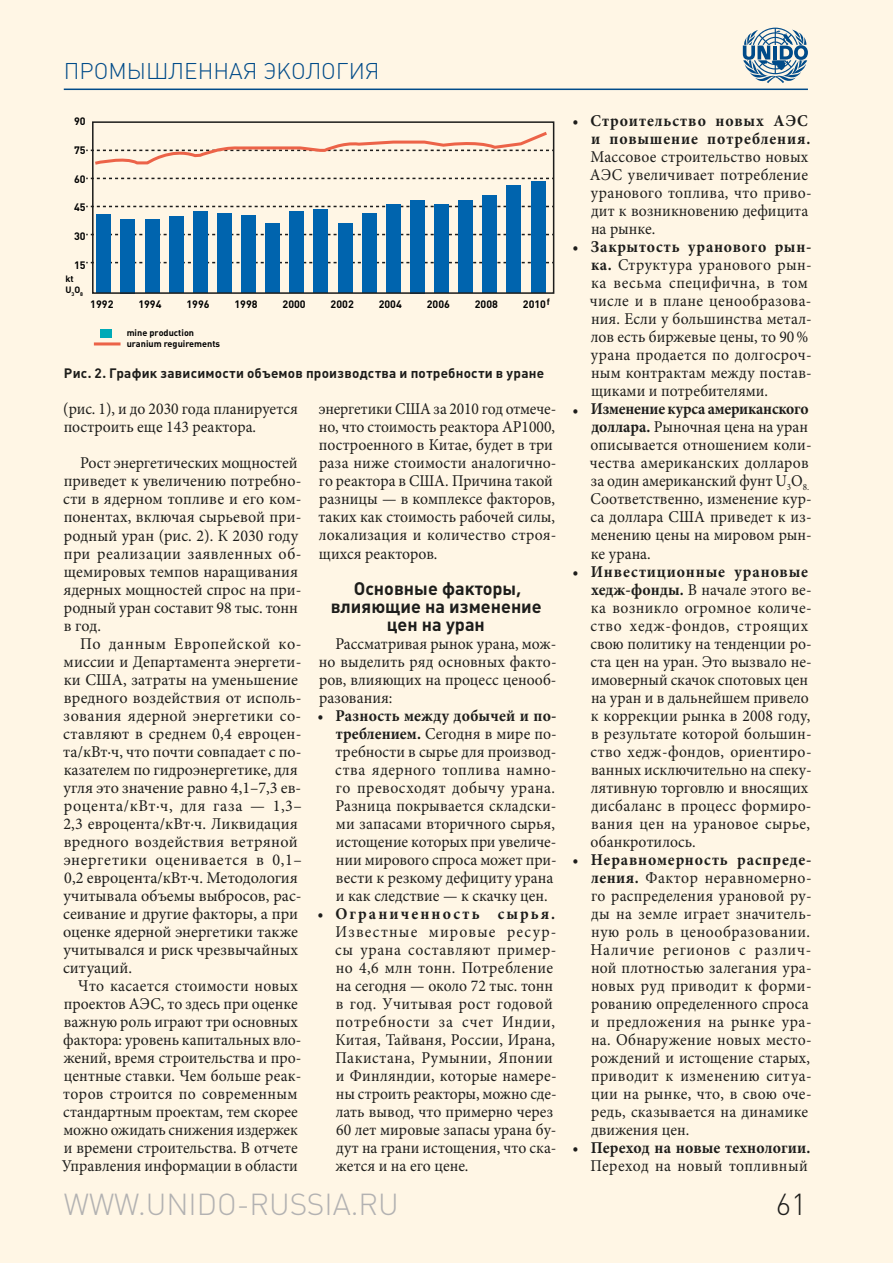
<style>
.page{position:relative;width:893px;height:1263px;background:#fff6e5}
.page>*{position:absolute;margin:0;border:0;box-sizing:border-box;transform-origin:0 0}
.t1{font:30px "Plumb Light C";color:#b3b2b2}
.t2{font:30px "Plumb Light C";color:#1d1d1b}
.t3{font:22.5px "Plumb Light C";color:#004b89}
.t4{font:18px/18px "Plumb Bold C";color:#1d1d1b;text-align:center}
.t5{font:16.5px/18px "Minion Pro";letter-spacing:.005em;color:#1d1d1b;scale:.95 1}
.t6{font:16.5px/18px "Minion Pro";letter-spacing:.005em;color:#1d1d1b;text-align:justify}
.t7{font:16.5px/18px "Minion Pro";letter-spacing:.005em;color:#1d1d1b;scale:.96 1}
.t8{font:16.5px/18px "Minion Pro";letter-spacing:.005em;color:#1d1d1b;scale:.94 1}
.t9{font:700 16.5px/18px "Minion Pro";letter-spacing:.01em;color:#1d1d1b;text-align:right;scale:.95 1}
.t10{font:700 16.5px/18px "Minion Pro";letter-spacing:.05em;color:#1d1d1b;text-align:right;scale:.95 1}
.t11{font:13.5px "Plumb Bold C";letter-spacing:.015em;color:#1d1d1b}
.t12{font:10.65px "Plumb Bold C";color:#000101}
.t13{font:9.15px/10.9px "Plumb Bold C";color:#000101}
.s1{font-weight:700}
.s2{font-weight:400}
</style>
<div class="page">
<hr style="left:64px;top:89px;width:744px;height:1px;background:#004b89">
<svg style="left:86px;top:178px;width:463px;height:1px"></svg>
<svg style="left:86px;top:206px;width:463px;height:1px"></svg>
<svg style="left:86px;top:234px;width:463px;height:1px"></svg>
<svg style="left:86px;top:262px;width:463px;height:1px"></svg>
<div style="left:100px;top:330px;width:11px;height:8px;background:#00aab7"></div>
<div style="left:97px;top:215px;width:14px;height:78px;background:#0064ae"></div>
<div style="left:121px;top:219px;width:14px;height:74px;background:#0064ae"></div>
<div style="left:145px;top:220px;width:14px;height:73px;background:#0064ae"></div>
<div style="left:169px;top:216px;width:14px;height:77px;background:#0064ae"></div>
<div style="left:193px;top:211px;width:14px;height:82px;background:#0064ae"></div>
<div style="left:217px;top:213px;width:14px;height:80px;background:#0064ae"></div>
<div style="left:242px;top:215px;width:14px;height:78px;background:#0064ae"></div>
<div style="left:266px;top:223px;width:14px;height:70px;background:#0064ae"></div>
<div style="left:290px;top:212px;width:14px;height:81px;background:#0064ae"></div>
<div style="left:314px;top:209px;width:14px;height:84px;background:#0064ae"></div>
<div style="left:338px;top:223px;width:14px;height:70px;background:#0064ae"></div>
<div style="left:362px;top:213px;width:14px;height:80px;background:#0064ae"></div>
<div style="left:386px;top:204px;width:14px;height:89px;background:#0064ae"></div>
<div style="left:410px;top:200px;width:14px;height:93px;background:#0064ae"></div>
<div style="left:434px;top:204px;width:14px;height:89px;background:#0064ae"></div>
<div style="left:459px;top:201px;width:14px;height:92px;background:#0064ae"></div>
<div style="left:483px;top:195px;width:14px;height:98px;background:#0064ae"></div>
<div style="left:507px;top:186px;width:14px;height:107px;background:#0064ae"></div>
<div style="left:531px;top:181px;width:14px;height:112px;background:#0064ae"></div>
<svg style="left:86px;top:131px;width:463px;height:34px"></svg>
<hr style="left:95px;top:342px;width:24px;height:3px;background:#ec6348">
<div style="left:92px;top:121px;width:462px;height:173px;border:2px solid #1d1d1c"></div>
<svg style="left:743px;top:28px;width:65px;height:55px"></svg>
<h2 class="t3" style="left:64px;top:58px;width:80px">ПРОМЫШЛЕННАЯ</h2>
<h2 class="t3" style="left:263px;top:58px;width:43px">ЭКОЛОГИЯ</h2>
<p class="t12" style="left:74px;top:115px;width:13px">90</p>
<p class="t12" style="left:74px;top:144px;width:13px">75</p>
<p class="t12" style="left:74px;top:173px;width:13px">60</p>
<p class="t12" style="left:74px;top:202px;width:13px">45</p>
<p class="t12" style="left:74px;top:230px;width:13px">30</p>
<p class="t12" style="left:74px;top:259px;width:13px">15</p>
<p class="t13" style="left:65px;top:273px;width:19px">kt<br>U<sub>3</sub>O<sub>8</sub></p>
<p class="t12" style="left:90px;top:298px;width:25px">1992</p>
<p class="t12" style="left:138px;top:298px;width:25px">1994</p>
<p class="t12" style="left:186px;top:298px;width:25px">1996</p>
<p class="t12" style="left:234px;top:298px;width:25px">1998</p>
<p class="t12" style="left:283px;top:298px;width:25px">2000</p>
<p class="t12" style="left:331px;top:298px;width:25px">2002</p>
<p class="t12" style="left:379px;top:298px;width:25px">2004</p>
<p class="t12" style="left:427px;top:298px;width:25px">2006</p>
<p class="t12" style="left:475px;top:298px;width:25px">2008</p>
<p class="t12" style="left:523px;top:298px;width:29px">2010<sup>f</sup></p>
<p class="t13" style="left:127px;top:327px;width:95px">mine production uranium reguirements</p>
<p class="t11" style="left:64px;top:366px;width:482px">Рис. 2. График зависимости объемов производства и потребности в уране</p>
<p class="t5" style="left:63px;top:400px;width:248px">(рис. 1), и до 2030 года планируется построить еще 143 реактора.</p>
<p class="t7" style="left:63px;top:454px;width:250px;text-indent:17px">Рост энергетических мощностей приведет к увеличению потребно&shy;сти в ядерном топливе и его ком&shy;понентах, включая сырьевой при&shy;родный уран (рис. 2). К 2030 году при реализации заявленных об&shy;щемировых темпов наращивания ядерных мощностей спрос на при&shy;родный уран составит 98 тыс. тонн в год.</p>
<p class="t6" style="left:64px;top:634px;width:239px;text-indent:17px">По данным Европейской ко&shy;миссии и Департамента энергети&shy;ки США</p>
<p class="t6" style="left:63px;top:670px;width:240px;text-align:left;text-indent:60px">, затраты на уменьшение вредного воздействия от исполь&shy;зования ядерной энергетики со&shy;ставляют в среднем 0,4 евроцен&shy;та/кВт∙ч, что почти совпадает с по&shy;казателем по гидроэнергетике, для угля это значение равно 4,1–7,3 ев&shy;роцента/кВт∙ч, для газа — 1,3–<br>2,3 евроцента/кВт∙ч. Ликвидация вредного воздействия ветряной энергетики оценивается в 0,1–<br>0,2 евроцента/кВт∙ч. Методология учитывала объемы выбросов, рас&shy;сеивание и другие факторы, а при оценке ядерной энергетики также учитывался и риск чрезвычайных ситуаций.</p>
<p class="t5" style="left:62px;top:976px;width:254px;text-indent:16px">Что касается стоимости новых проектов АЭС, то здесь при оценке важную роль играют три основных фактора: уровень капитальных вло&shy;жений, время строительства и про&shy;центные ставки. Чем больше реак&shy;торов строится по современным стандартным проектам, тем скорее можно ожидать снижения издержек и времени строительства. В отчете<br>Управления информации в области</p>
<p class="t8" style="left:319px;top:400px;width:95px">энергетики США</p>
<p class="t8" style="left:319px;top:400px;width:254px;text-indent:115px">за 2010 год отмече&shy;но, что стоимость реактора AP 1000, построенного в Китае, будет в три раза ниже стоимости аналогично&shy;го реактора в США</p>
<p class="t5" style="left:318px;top:472px;width:252px;text-indent:127px">. Причина такой разницы — в комплексе факторов, таких как стоимость рабочей силы, локализация и количество строя&shy;щихся реакторов.</p>
<p class="t4" style="left:331px;top:579px;width:213px">Основные факторы, влияющие на изменение цен на уран</p>
<p class="t5" style="left:319px;top:634px;width:252px;text-align:justify;text-indent:17px">Рассматривая рынок урана, мож&shy;но выделить ряд основных факто&shy;ров, влияющих на процесс ценооб&shy;разования:</p>
<p class="t5" style="left:335px;top:706px;width:234px;text-indent:-18px">• <span class="s1">Разность между добычей и по&shy;треблением.</span> Сегодня в мире по&shy;требности в сырье для производ&shy;ства ядерного топлива намно&shy;го превосходят добычу урана.<br>Разница покрывается складски&shy;ми запасами вторичного сырья, истощение которых при увеличе&shy;нии мирового спроса может при&shy;вести к резкому дефициту урана и как следствие — к скачку цен.</p>
<p class="t5" style="left:335px;top:904px;width:234px;text-indent:-18px">• <span class="s1">Ограниченность сырья.<br></span>Известные мировые ресур&shy;сы урана составляют пример&shy;но 4,6 млн тонн. Потребление на сегодня — около 72 тыс. тонн в год. Учитывая рост годовой потребности за счет Индии,<br>Китая, Тайваня, России, Ирана,<br>Пакистана, Румынии, Японии и Финляндии, которые намере&shy;ны строить реакторы, можно сде&shy;лать вывод, что примерно через<br>60 лет мировые запасы урана бу&shy;дут на грани истощения, что ска&shy;жется и на его цене.</p>
<p class="t10" style="left:573px;top:112px;width:252px"><span class="s2">•</span> Строительство новых АЭС и повышение потребления.</p>
<p class="t5" style="left:590px;top:148px;width:235px">Массовое строительство новых<br>АЭС увеличивает потребление уранового топлива, что приво&shy;дит к возникновению дефицита на рынке.</p>
<p class="t5" style="left:590px;top:238px;width:235px;text-indent:-17px">• <span class="s1">Закрытость уранового рын&shy;ка.</span> Структура уранового рын&shy;ка весьма специфична, в том числе и в плане ценообразова&shy;ния. Если у большинства метал&shy;лов есть биржевые цены, то 90% урана продается по долгосроч&shy;ным контрактам между постав&shy;щиками и потребителями.</p>
<p class="t5" style="left:590px;top:400px;width:235px;text-indent:-17px">• <span class="s1">Изменение курса американского доллара.</span> Рыночная цена на уран описывается отношением коли&shy;чества американских долларов за один американский фунт U<sub>3</sub>O<sub>8.<br></sub>Соответственно, изменение кур&shy;са доллара США</p>
<p class="t5" style="left:591px;top:508px;width:234px;text-align:justify;text-indent:119px">приведет к из&shy;менению цены на мировом рын&shy;ке урана.</p>
<p class="t5" style="left:590px;top:562px;width:234px;text-indent:-18px">• <span class="s1">Инвестиционные урановые хедж-фонды.</span> В начале этого ве&shy;ка возникло огромное количе&shy;ство хедж-фондов, строящих свою политику на тенденции ро&shy;ста цен на уран. Это вызвало не&shy;имоверный скачок спотовых цен на уран и в дальнейшем привело к коррекции рынка в 2008 году, в результате которой большин&shy;ство хедж-фондов, ориентиро&shy;ванных исключительно на спеку&shy;лятивную торговлю и вносящих дисбаланс в процесс формиро&shy;вания цен на урановое сырье, обанкротилось.</p>
<p class="t5" style="left:591px;top:850px;width:234px;text-indent:-18px">• <span class="s1">Неравномерность распреде&shy;ления.</span> Фактор неравномерно&shy;го распределения урановой ру&shy;ды на земле играет значитель&shy;ную роль в ценообразовании.<br>Наличие регионов с различ&shy;ной плотностью залегания ура&shy;новых руд приводит к форми&shy;рованию определенного спроса и предложения на рынке ура&shy;на. Обнаружение новых место&shy;рождений и истощение старых, приводит к изменению ситуа&shy;ции на рынке, что, в свою оче&shy;редь, сказывается на динамике движения цен.</p>
<p class="t9" style="left:573px;top:1138px;width:252px"><span class="s2">•</span> Переход на новые технологии.<br><span class="s2">Переход на новый топливный</span></p>
<h1 class="t1" style="left:64px;top:1187px;width:26px">WWW</h1>
<h1 class="t1" style="left:138px;top:1187px;width:239px">.UNIDO-RUSSIA.RU</h1>
<h1 class="t2" style="left:776px;top:1187px;width:32px">61</h1>
</div>
